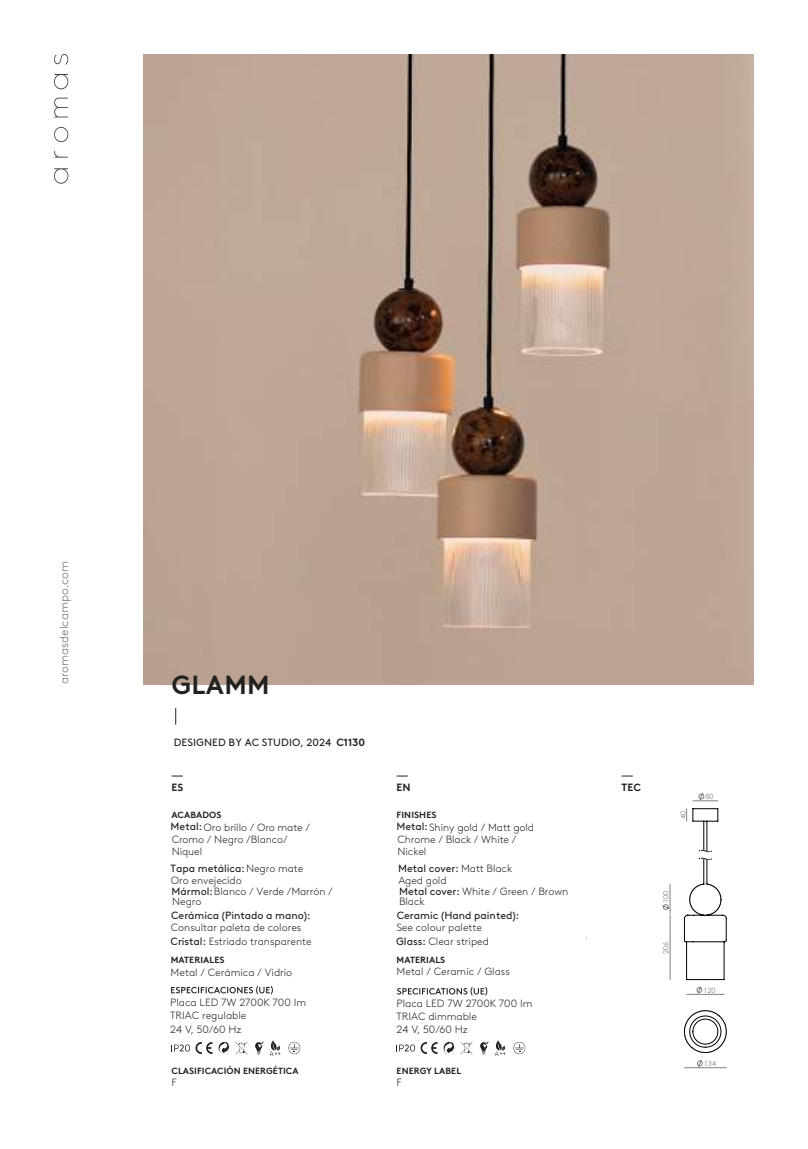
<style>
.page{position:relative;width:808px;height:1149px;background:#fff}
.page>*{position:absolute;margin:0;border:0;box-sizing:border-box;transform-origin:0 0}
.t1{font:700 26.25px "Brown LL";letter-spacing:.01em;color:#222221}
.t2{font:300 12px "Brown LL";color:#6f6f6e}
.t3{font:300 10.5px/12.6px "Brown LL";color:#222221}
.t4{font:10.5px "Brown LL";color:#222221}
.t5{font:700 10.5px "Brown LLTT";letter-spacing:.01em;color:#222221}
.t6{font:700 9px "Brown LL";letter-spacing:.01em;color:#222221}
.t7{font:7.35px "Century Gothic";color:#808080}
.s1{font-weight:700}
.s2{font-weight:400}
.s3{font-weight:300}
</style>
<div class="page">
<svg style="left:54px;top:168px;width:14px;height:16px"></svg>
<svg style="left:54px;top:74px;width:14px;height:15px"></svg>
<svg style="left:54px;top:151px;width:14px;height:6px"></svg>
<svg style="left:54px;top:127px;width:14px;height:15px"></svg>
<svg style="left:54px;top:98px;width:14px;height:19px"></svg>
<svg style="left:54px;top:54px;width:14px;height:11px"></svg>
<svg style="left:175px;top:708px;width:1px;height:16px"></svg>
<svg style="left:171px;top:986px;width:102px;height:8px"></svg>
<svg style="left:397px;top:987px;width:90px;height:8px"></svg>
<svg style="left:171px;top:775px;width:12px;height:1px"></svg>
<svg style="left:396px;top:775px;width:12px;height:1px"></svg>
<svg style="left:621px;top:775px;width:12px;height:1px"></svg>
<svg style="left:255px;top:1041px;width:9px;height:13px"></svg>
<svg style="left:219px;top:1041px;width:28px;height:13px"></svg>
<svg style="left:171px;top:1042px;width:41px;height:11px"></svg>
<svg style="left:270px;top:1040px;width:11px;height:15px"></svg>
<svg style="left:288px;top:1041px;width:12px;height:12px"></svg>
<svg style="left:480px;top:1041px;width:9px;height:13px"></svg>
<svg style="left:444px;top:1041px;width:28px;height:13px"></svg>
<svg style="left:396px;top:1042px;width:41px;height:11px"></svg>
<svg style="left:495px;top:1040px;width:11px;height:15px"></svg>
<svg style="left:513px;top:1041px;width:12px;height:12px"></svg>
<svg style="left:697px;top:986px;width:5px;height:7px"></svg>
<svg style="left:697px;top:1060px;width:6px;height:6px"></svg>
<hr style="left:684px;top:1067px;width:42px;height:1px;background:#808080">
<svg style="left:693px;top:793px;width:25px;height:8px"></svg>
<hr style="left:686px;top:993px;width:38px;height:1px;background:#808080">
<svg style="left:662px;top:884px;width:9px;height:29px"></svg>
<hr style="left:670px;top:914px;width:1px;height:65px;background:#808080">
<svg style="left:684px;top:808px;width:43px;height:171px"></svg>
<svg style="left:684px;top:1010px;width:43px;height:42px"></svg>
<img style="left:143px;top:54px;width:611px;height:630px">
<p class="t2" style="left:56px;top:684px;width:125px;rotate:-90deg">aromasdelcampo.com</p>
<h1 class="t1" style="left:172px;top:664px;width:99px">GLAMM</h1>
<p class="t4" style="left:174px;top:734px;width:193px">DESIGNED BY AC STUDIO, 2024 <span class="s1">C1130</span></p>
<p class="t5" style="left:172px;top:779px;width:13px">ES</p>
<p class="t5" style="left:397px;top:779px;width:16px">EN</p>
<p class="t5" style="left:622px;top:779px;width:21px">TEC</p>
<p class="t6" style="left:172px;top:807px;width:51px">ACABADOS</p>
<p class="t3" style="left:171px;top:819px;width:141px"><span class="s2">Metal:</span> Oro brillo / Oro mate /</p>
<p class="t3" style="left:397px;top:819px;width:139px"><span class="s2">Metal:</span>Shiny gold / Matt gold</p>
<p class="t3" style="left:171px;top:860px;width:134px"><span class="s2">Tapa metálica:</span>Negro mate<br>Oro envejecido</p>
<p class="t3" style="left:172px;top:894px;width:31px">Negro</p>
<p class="t3" style="left:399px;top:894px;width:27px">Black</p>
<p class="t6" style="left:397px;top:807px;width:41px">FINISHES</p>
<p class="t3" style="left:397px;top:832px;width:120px">Chrome / Black / White /<br>Nickel</p>
<p class="t3" style="left:172px;top:832px;width:118px">Cromo / Negro /Blanco/<br>Niquel</p>
<p class="t4" style="left:398px;top:859px;width:116px">Metal cover: <span class="s3">Matt Black</span></p>
<p class="t3" style="left:398px;top:873px;width:50px">Aged gold</p>
<p class="t3" style="left:172px;top:884px;width:163px"><span class="s2">Mármol:</span>Blanco / Verde /Marrón /</p>
<p class="t3" style="left:399px;top:884px;width:171px"><span class="s2">Metal cover:</span> White / Green / Brown</p>
<p class="t4" style="left:171px;top:906px;width:141px">Cerámica (Pintado a mano):</p>
<p class="t3" style="left:171px;top:934px;width:143px"><span class="s2">Cristal:</span> Estriado transparente</p>
<p class="t3" style="left:171px;top:920px;width:132px">Consultar paleta de colores</p>
<p class="t4" style="left:397px;top:906px;width:124px">Ceramic (Hand painted):</p>
<p class="t3" style="left:396px;top:934px;width:94px"><span class="s2">Glass:</span> Clear striped</p>
<p class="t3" style="left:396px;top:920px;width:87px">See colour palette</p>
<p class="t6" style="left:171px;top:952px;width:55px">MATERIALES</p>
<p class="t3" style="left:171px;top:964px;width:123px">Metal / Cerámica / Vidrio</p>
<p class="t3" style="left:170px;top:995px;width:137px">Placa LED 7W 2700K 700 Im<br>TRIAC regulable</p>
<p class="t3" style="left:170px;top:1021px;width:73px">24 V, 50/60 Hz</p>
<p class="t6" style="left:172px;top:1063px;width:128px">CLASIFICACIÓN ENERGÉTICA</p>
<p class="t3" style="left:171px;top:1075px;width:7px">F</p>
<p class="t6" style="left:397px;top:952px;width:50px">MATERIALS</p>
<p class="t3" style="left:396px;top:964px;width:115px">Metal / Ceramic / Glass</p>
<p class="t3" style="left:396px;top:996px;width:137px">Placa LED 7W 2700K 700 Im<br>TRIAC dimmable<br>24 V, 50/60 Hz</p>
<p class="t6" style="left:397px;top:1063px;width:66px">ENERGY LABEL</p>
<p class="t3" style="left:396px;top:1075px;width:7px">F</p>
<p class="t7" style="left:678px;top:818px;width:10px;rotate:-90deg">40</p>
<p class="t7" style="left:705px;top:791px;width:10px">80</p>
<p class="t7" style="left:661px;top:902px;width:14px;rotate:-90deg">100</p>
<p class="t7" style="left:661px;top:953px;width:14px;rotate:-90deg">206</p>
<p class="t7" style="left:703px;top:984px;width:14px">120</p>
<p class="t7" style="left:704px;top:1057px;width:14px">134</p>
</div>
